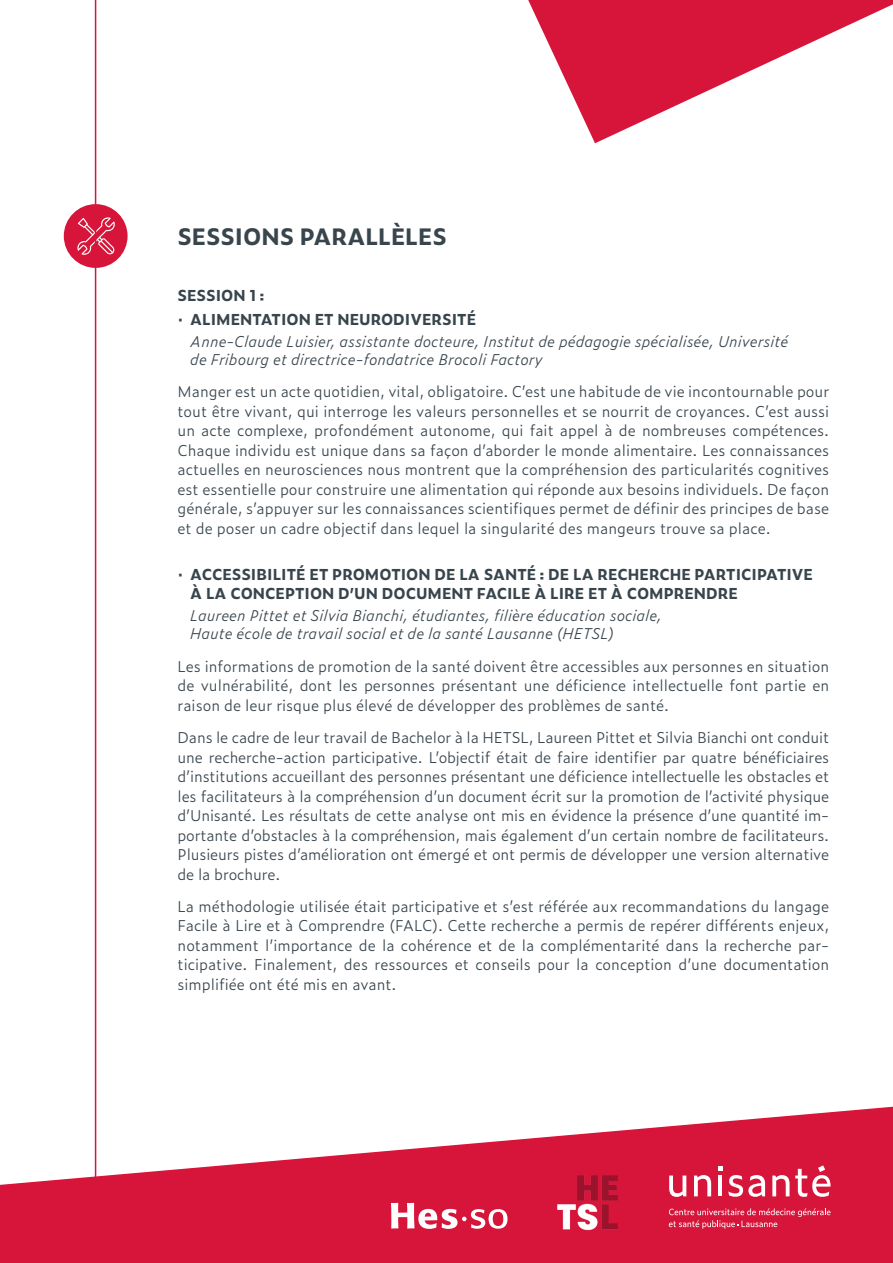
<style>
.page{position:relative;width:893px;height:1263px;background:#fff}
.page>*{position:absolute;margin:0;border:0;box-sizing:border-box;transform-origin:0 0}
.t1{font:700 22.5px "Zeitung Pro";color:#38454d}
.t2{font:300 15px/19.5px "Zeitung Pro";color:#38454d;text-align:justify}
.t3{font:italic 300 15px/22.2px "Zeitung Pro";color:#38454d}
.t4{font:700 15px/19.5px "Zeitung Pro";color:#38454d}
.s1{font-style:normal}
.s2{font-weight:700;font-style:normal}
.s3{font-weight:300}
</style>
<div class="page">
<svg style="left:94px;top:419px;width:3px;height:40px"></svg>
<div style="left:64px;top:204px;width:64px;height:64px;background:#d71439;border-radius:50%"></div>
<svg style="left:77px;top:217px;width:38px;height:38px"></svg>
<svg style="left:528px;top:0;width:365px;height:143px;fill:#d71439"></svg>
<hr style="left:95px;top:0;width:1px;height:1205px;background:#d71439">
<svg style="left:0;top:1107px;width:893px;height:156px;fill:#d71439"></svg>
<svg style="left:669px;top:1175px;width:17px;height:22px"></svg>
<svg style="left:694px;top:1175px;width:17px;height:21px"></svg>
<svg style="left:772px;top:1175px;width:17px;height:21px"></svg>
<svg style="left:795px;top:1165px;width:36px;height:32px"></svg>
<svg style="left:669px;top:1208px;width:162px;height:21px;background:#dc3555"></svg>
<svg style="left:718px;top:1166px;width:47px;height:31px"></svg>
<svg style="left:391px;top:1203px;width:116px;height:26px"></svg>
<img style="left:547px;top:1164px;width:81px;height:77px">
<h1 class="t1" style="left:178px;top:219px;width:271px">SESSIONS PARALLÈLES</h1>
<p class="t4" style="left:178px;top:285px;width:88px">SESSION 1 :</p>
<p class="t3" style="left:190px;top:307px;width:600px;text-indent:-13px"><span class="s1">•</span> <span class="s2">ALIMENTATION ET NEURODIVERSITÉ<br></span>Anne-Claude Luisier, assistante docteure, Institut de pédagogie spécialisée, Université</p>
<p class="t3" style="left:190px;top:348px;width:354px">de Fribourg et directrice-fondatrice Brocoli Factory</p>
<p class="t2" style="left:178px;top:381px;width:653px">Manger est un acte quotidien, vital, obligatoire. C’est une habitude de vie incontournable pour tout être vivant, qui interroge les valeurs personnelles et se nourrit de croyances. C’est aussi un acte complexe, profondément autonome, qui fait appel à de nombreuses compétences.<br>Chaque individu est unique dans sa façon d’aborder le monde alimentaire. Les connaissances actuelles en neurosciences nous montrent que la compréhension des particularités cognitives est essentielle pour construire une alimentation qui réponde aux besoins individuels. De façon générale, s’appuyer sur les connaissances scientifiques permet de définir des principes de base et de poser un cadre objectif dans lequel la singularité des mangeurs trouve sa place.</p>
<p class="t4" style="left:190px;top:564px;width:624px;text-indent:-13px"><span class="s3">•</span> ACCESSIBILITÉ ET PROMOTION DE LA SANTÉ : DE LA RECHERCHE PARTICIPATIVE<br>À LA CONCEPTION D’UN DOCUMENT FACILE À LIRE ET À COMPRENDRE</p>
<p class="t3" style="left:190px;top:606px;width:473px;line-height:18px">Laureen Pittet et Silvia Bianchi, étudiantes, filière éducation sociale,<br>Haute école de travail social et de la santé Lausanne (HETSL)</p>
<p class="t2" style="left:178px;top:656px;width:653px">Les informations de promotion de la santé doivent être accessibles aux personnes en situation de vulnérabilité, dont les personnes présentant une déficience intellectuelle font partie en raison de leur risque plus élevé de développer des problèmes de santé.</p>
<p class="t2" style="left:178px;top:727px;width:653px">Dans le cadre de leur travail de Bachelor à la HETSL, Laureen Pittet et Silvia Bianchi ont conduit une recherche-action participative. L’objectif était de faire identifier par quatre bénéficiaires d’institutions accueillant des personnes présentant une déficience intellectuelle les obstacles et les facilitateurs à la compréhension d’un document écrit sur la promotion de l’activité physique d’Unisanté. Les résultats de cette analyse ont mis en évidence la présence d’une quantité im&shy;portante d’obstacles à la compréhension, mais également d’un certain nombre de facilitateurs.<br>Plusieurs pistes d’amélioration ont émergé et ont permis de développer une version alternative de la brochure.</p>
<p class="t2" style="left:178px;top:896px;width:653px">La méthodologie utilisée était participative et s’est référée aux recommandations du langage Facile à Lire et à Comprendre (FALC). Cette recherche a permis de repérer différents enjeux, notamment l’importance de la cohérence et de la complémentarité dans la recherche par&shy;ticipative. Finalement, des ressources et conseils pour la conception d’une documentation simplifiée ont été mis en avant.</p>
</div>
